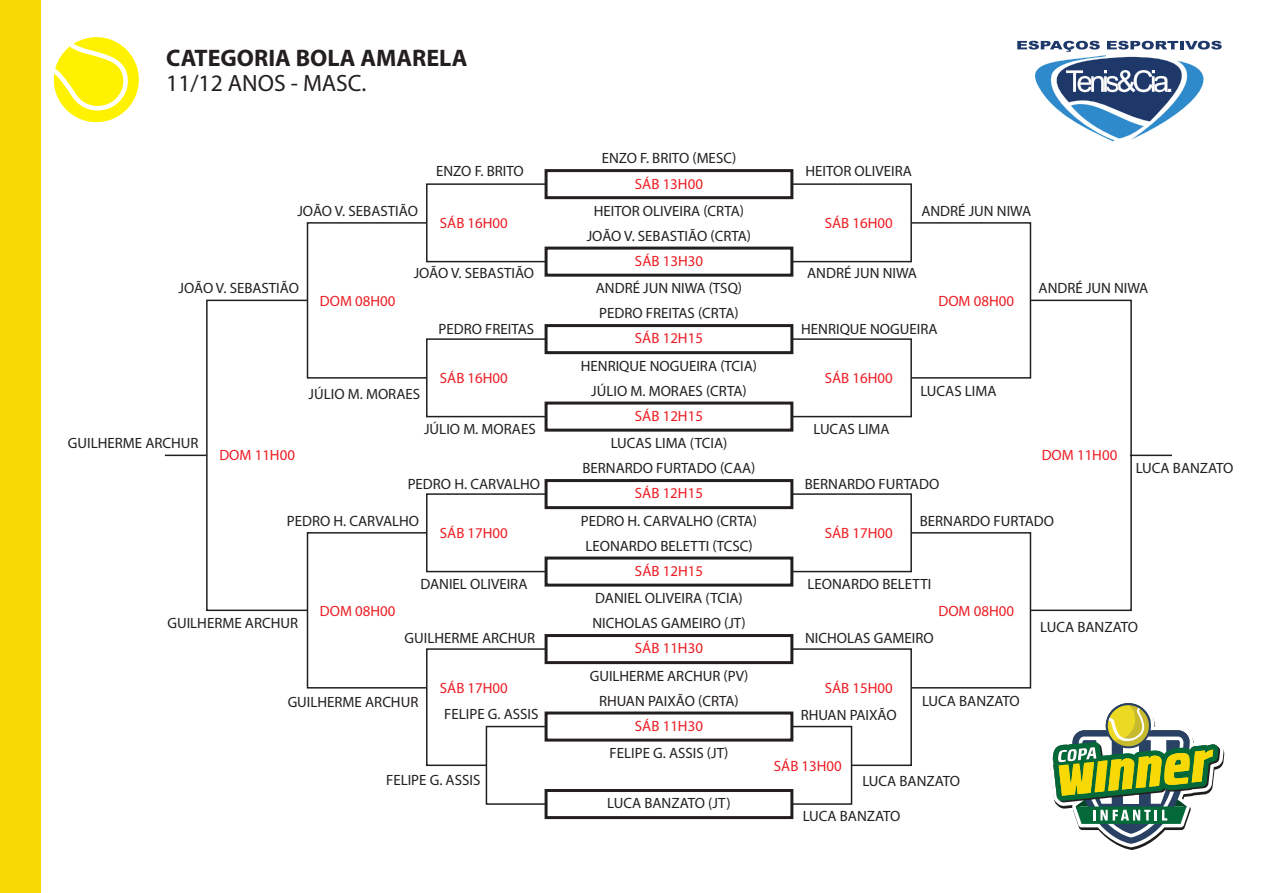
<style>
.page{position:relative;width:1263px;height:893px;background:#fff}
.page>*{position:absolute;margin:0;border:0;box-sizing:border-box;transform-origin:0 0}
.t1{font:700 24px "Myriad Pro";color:#231f20}
.t2{font:23.55px "Myriad Pro";color:#231f20}
.t3{font:14.85px "Myriad Pro";color:#231f20}
.t4{font:14.85px "Myriad Pro";color:#ed1d24}
</style>
<div class="page">
<div style="left:545px;top:169px;width:248px;height:30px;border:3px solid #231f20"></div>
<div style="left:545px;top:247px;width:248px;height:30px;border:3px solid #231f20"></div>
<div style="left:545px;top:324px;width:248px;height:30px;border:3px solid #231f20"></div>
<div style="left:545px;top:402px;width:248px;height:30px;border:3px solid #231f20"></div>
<div style="left:545px;top:479px;width:248px;height:30px;border:3px solid #231f20"></div>
<div style="left:545px;top:556px;width:248px;height:31px;border:3px solid #231f20"></div>
<div style="left:545px;top:634px;width:248px;height:30px;border:3px solid #231f20"></div>
<div style="left:545px;top:711px;width:248px;height:31px;border:3px solid #231f20"></div>
<div style="left:545px;top:789px;width:248px;height:30px;border:3px solid #231f20"></div>
<div style="left:791px;top:183px;width:121px;height:79px;border:2px solid #231f20"></div>
<div style="left:910px;top:222px;width:121px;height:157px;border:2px solid #231f20"></div>
<div style="left:1030px;top:300px;width:102px;height:311px;border:2px solid #231f20"></div>
<div style="left:910px;top:532px;width:121px;height:157px;border:2px solid #231f20"></div>
<div style="left:791px;top:338px;width:121px;height:79px;border:2px solid #231f20"></div>
<div style="left:791px;top:493px;width:121px;height:79px;border:2px solid #231f20"></div>
<svg style="left:790px;top:648px;width:123px;height:119px"></svg>
<div style="left:791px;top:726px;width:61px;height:79px;border:2px solid #231f20"></div>
<div style="left:426px;top:183px;width:121px;height:79px;border:2px solid #231f20"></div>
<div style="left:307px;top:222px;width:120px;height:157px;border:2px solid #231f20"></div>
<div style="left:206px;top:300px;width:102px;height:311px;border:2px solid #231f20"></div>
<div style="left:307px;top:532px;width:120px;height:157px;border:2px solid #231f20"></div>
<div style="left:426px;top:338px;width:121px;height:79px;border:2px solid #231f20"></div>
<div style="left:426px;top:493px;width:121px;height:79px;border:2px solid #231f20"></div>
<svg style="left:425px;top:648px;width:123px;height:119px"></svg>
<div style="left:486px;top:726px;width:61px;height:79px;border:2px solid #231f20"></div>
<svg style="left:53px;top:37px;width:86px;height:86px"></svg>
<svg style="left:1050px;top:703px;width:174px;height:147px"></svg>
<svg style="left:1017px;top:41px;width:205px;height:100px"></svg>
<div style="left:0;top:0;width:40px;height:893px;background:#f8d905"></div>
<hr style="left:165px;top:455px;width:42px;height:1px;background:#231f20">
<hr style="left:1130px;top:455px;width:42px;height:1px;background:#231f20">
<h1 class="t1" style="left:166px;top:42px;width:303px">CATEGORIA BOLA AMARELA</h1>
<h2 class="t2" style="left:166px;top:69px;width:202px">11/12 ANOS - MASC.</h2>
<p class="t3" style="left:297px;top:202px;width:122px">JOÃO V. SEBASTIÃO</p>
<p class="t3" style="left:436px;top:162px;width:89px">ENZO F. BRITO</p>
<p class="t4" style="left:440px;top:214px;width:70px">SÁB 16H00</p>
<p class="t3" style="left:414px;top:264px;width:122px">JOÃO V. SEBASTIÃO</p>
<p class="t3" style="left:602px;top:149px;width:136px">ENZO F. BRITO (MESC)</p>
<p class="t4" style="left:635px;top:174px;width:70px">SÁB 13H00</p>
<p class="t3" style="left:587px;top:226px;width:166px">JOÃO V. SEBASTIÃO (CRTA)</p>
<p class="t3" style="left:594px;top:202px;width:152px">HEITOR OLIVEIRA (CRTA)</p>
<p class="t4" style="left:635px;top:252px;width:70px">SÁB 13H30</p>
<p class="t3" style="left:179px;top:279px;width:122px">JOÃO V. SEBASTIÃO</p>
<p class="t3" style="left:596px;top:279px;width:148px">ANDRÉ JUN NIWA (TSQ)</p>
<p class="t4" style="left:320px;top:292px;width:77px">DOM 08H00</p>
<p class="t3" style="left:599px;top:304px;width:141px">PEDRO FREITAS (CRTA)</p>
<p class="t3" style="left:439px;top:319px;width:97px">PEDRO FREITAS</p>
<p class="t3" style="left:309px;top:384px;width:113px">JÚLIO M. MORAES</p>
<p class="t4" style="left:440px;top:369px;width:70px">SÁB 16H00</p>
<p class="t3" style="left:424px;top:419px;width:113px">JÚLIO M. MORAES</p>
<p class="t4" style="left:635px;top:329px;width:70px">SÁB 12H15</p>
<p class="t3" style="left:591px;top:381px;width:157px">JÚLIO M. MORAES (CRTA)</p>
<p class="t3" style="left:581px;top:357px;width:178px">HENRIQUE NOGUEIRA (TCIA)</p>
<p class="t4" style="left:635px;top:407px;width:70px">SÁB 12H15</p>
<p class="t3" style="left:805px;top:162px;width:108px">HEITOR OLIVEIRA</p>
<p class="t4" style="left:825px;top:214px;width:70px">SÁB 16H00</p>
<p class="t3" style="left:921px;top:202px;width:111px">ANDRÉ JUN NIWA</p>
<p class="t3" style="left:807px;top:264px;width:111px">ANDRÉ JUN NIWA</p>
<p class="t4" style="left:938px;top:292px;width:77px">DOM 08H00</p>
<p class="t3" style="left:801px;top:319px;width:138px">HENRIQUE NOGUEIRA</p>
<p class="t4" style="left:825px;top:369px;width:70px">SÁB 16H00</p>
<p class="t3" style="left:813px;top:419px;width:78px">LUCAS LIMA</p>
<p class="t3" style="left:920px;top:381px;width:78px">LUCAS LIMA</p>
<p class="t3" style="left:1039px;top:279px;width:111px">ANDRÉ JUN NIWA</p>
<p class="t3" style="left:68px;top:434px;width:132px">GUILHERME ARCHUR</p>
<p class="t3" style="left:611px;top:434px;width:118px">LUCAS LIMA (TCIA)</p>
<p class="t4" style="left:219px;top:446px;width:77px">DOM 11H00</p>
<p class="t4" style="left:1042px;top:446px;width:77px">DOM 11H00</p>
<p class="t3" style="left:582px;top:459px;width:175px">BERNARDO FURTADO (CAA)</p>
<p class="t3" style="left:408px;top:474px;width:134px">PEDRO H. CARVALHO</p>
<p class="t3" style="left:287px;top:512px;width:134px">PEDRO H. CARVALHO</p>
<p class="t4" style="left:440px;top:524px;width:70px">SÁB 17H00</p>
<p class="t4" style="left:635px;top:484px;width:70px">SÁB 12H15</p>
<p class="t3" style="left:805px;top:474px;width:136px">BERNARDO FURTADO</p>
<p class="t3" style="left:581px;top:512px;width:178px">PEDRO H. CARVALHO (CRTA)</p>
<p class="t3" style="left:920px;top:512px;width:136px">BERNARDO FURTADO</p>
<p class="t4" style="left:825px;top:524px;width:70px">SÁB 17H00</p>
<p class="t3" style="left:585px;top:536px;width:169px">LEONARDO BELETTI (TCSC)</p>
<p class="t4" style="left:635px;top:562px;width:70px">SÁB 12H15</p>
<p class="t3" style="left:420px;top:574px;width:109px">DANIEL OLIVEIRA</p>
<p class="t3" style="left:807px;top:574px;width:125px">LEONARDO BELETTI</p>
<p class="t3" style="left:1136px;top:459px;width:99px">LUCA BANZATO</p>
<p class="t3" style="left:167px;top:614px;width:132px">GUILHERME ARCHUR</p>
<p class="t4" style="left:320px;top:602px;width:77px">DOM 08H00</p>
<p class="t3" style="left:405px;top:629px;width:132px">GUILHERME ARCHUR</p>
<p class="t4" style="left:440px;top:679px;width:70px">SÁB 17H00</p>
<p class="t3" style="left:288px;top:693px;width:132px">GUILHERME ARCHUR</p>
<p class="t3" style="left:444px;top:704px;width:96px">FELIPE G. ASSIS</p>
<p class="t3" style="left:595px;top:589px;width:149px">DANIEL OLIVEIRA (TCIA)</p>
<p class="t3" style="left:592px;top:614px;width:155px">NICHOLAS GAMEIRO (JT)</p>
<p class="t4" style="left:635px;top:639px;width:70px">SÁB 11H30</p>
<p class="t3" style="left:599px;top:691px;width:141px">RHUAN PAIXÃO (CRTA)</p>
<p class="t3" style="left:590px;top:667px;width:160px">GUILHERME ARCHUR (PV)</p>
<p class="t4" style="left:635px;top:717px;width:70px">SÁB 11H30</p>
<p class="t4" style="left:938px;top:602px;width:77px">DOM 08H00</p>
<p class="t3" style="left:805px;top:629px;width:130px">NICHOLAS GAMEIRO</p>
<p class="t4" style="left:825px;top:679px;width:70px">SÁB 15H00</p>
<p class="t3" style="left:801px;top:706px;width:97px">RHUAN PAIXÃO</p>
<p class="t3" style="left:922px;top:691px;width:99px">LUCA BANZATO</p>
<p class="t3" style="left:1040px;top:618px;width:99px">LUCA BANZATO</p>
<p class="t3" style="left:610px;top:744px;width:120px">FELIPE G. ASSIS (JT)</p>
<p class="t4" style="left:774px;top:757px;width:70px">SÁB 13H00</p>
<p class="t3" style="left:386px;top:770px;width:96px">FELIPE G. ASSIS</p>
<p class="t3" style="left:607px;top:794px;width:125px">LUCA BANZATO (JT)</p>
<p class="t3" style="left:862px;top:771px;width:99px">LUCA BANZATO</p>
<p class="t3" style="left:803px;top:807px;width:99px">LUCA BANZATO</p>
</div>
